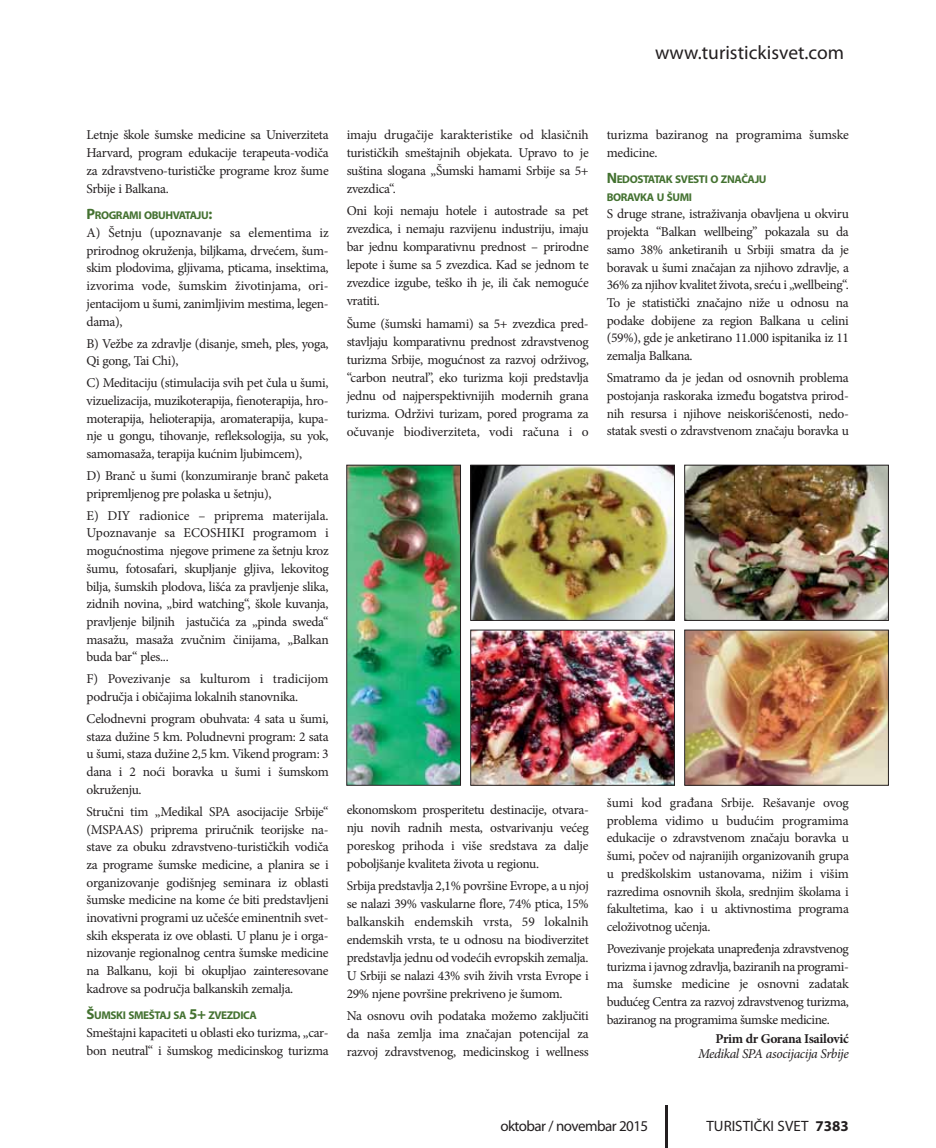
<style>
.page{position:relative;width:936px;height:1148px;background:#fff}
.page>*{position:absolute;margin:0;border:0;box-sizing:border-box;transform-origin:0 0}
.t1{font:19.5px "Myriad Pro";color:#231f20}
.t2{font:15px "Myriad Pro";letter-spacing:-.035em;color:#231f20}
.t3{font:15px "Myriad Pro";color:#231f20}
.t4{font:13.5px/17.7px "Minion Pro";letter-spacing:-.025em;color:#231f20;text-align:justify}
.t5{font:italic 13.5px "Minion Pro";letter-spacing:-.03em;color:#231f20}
.t6{font:700 13.5px "Minion Pro";letter-spacing:-.025em;color:#231f20}
.t7{font:700 11.25px/17.7px "Myriad Pro";letter-spacing:-.035em;color:#447231}
.s1{font-size:15px}
.s2{font-weight:700}
</style>
<div class="page">
<hr style="left:665px;top:1105px;width:2px;height:42px;background:#231f20">
<img style="left:348px;top:467px;width:111px;height:316px">
<div style="left:346px;top:465px;width:115px;height:320px;border:1px solid #231f20"></div>
<img style="left:472px;top:467px;width:201px;height:152px">
<div style="left:470px;top:465px;width:205px;height:156px;border:1px solid #231f20"></div>
<img style="left:686px;top:467px;width:201px;height:152px">
<div style="left:684px;top:465px;width:205px;height:156px;border:1px solid #231f20"></div>
<img style="left:472px;top:631px;width:201px;height:152px">
<div style="left:470px;top:629px;width:205px;height:156px;border:1px solid #231f20"></div>
<img style="left:686px;top:631px;width:201px;height:152px">
<div style="left:684px;top:629px;width:205px;height:156px;border:1px solid #231f20"></div>
<h1 class="t1" style="left:655px;top:45px;width:191px">www.turistickisvet.com</h1>
<p class="t4" style="left:87px;top:127px;width:244px">Letnje škole šumske medicine sa Univerziteta Harvard, program edukacije terapeuta-vodiča za zdravstveno-turističke programe kroz šume Srbije i Balkana.</p>
<p class="t7" style="left:87px;top:207px;width:127px"><span class="s1">P</span>ROGRAMI OBUHVATAJU<span class="s1">:</span></p>
<p class="t4" style="left:87px;top:225px;width:244px">A) Šetnju (upoznavanje sa elementima iz prirodnog okruženja, biljkama, drvećem, šum&shy;skim plodovima, gljivama, pticama, insektima, izvorima vode, šumskim životinjama, ori&shy;jentacijom u šumi, zanimljivim mestima, legen&shy;dama),</p>
<p class="t4" style="left:87px;top:335px;width:244px">B) Vežbe za zdravlje (disanje, smeh, ples, yoga,<br>Qi gong, Tai Chi),</p>
<p class="t4" style="left:87px;top:375px;width:244px">C) Meditaciju (stimulacija svih pet čula u šumi, vizuelizacija, muzikoterapija, fienoterapija, hro&shy;moterapija, helioterapija, aromaterapija, kupa - nje u gongu, tihovanje, refleksologija, su yok, samomasaža, terapija kućnim ljubimcem),</p>
<p class="t4" style="left:87px;top:468px;width:244px">D) Branč u šumi (konzumiranje branč paketa pripremljenog pre polaska u šetnju),</p>
<p class="t4" style="left:87px;top:507px;width:244px">E) DIY radionice – priprema materijala.<br>Upoznavanje sa ECOSHIKI programom i mogućnostima njegove primene za šetnju kroz šumu, fotosafari, skupljanje gljiva, lekovitog bilja, šumskih plodova, lišća za pravljenje slika, zidnih novina, „bird watching“, škole kuvanja, pravljenje biljnih jastučića za „pinda sweda“ masažu, masaža zvučnim činijama, „Balkan buda bar“ ples...</p>
<p class="t4" style="left:87px;top:671px;width:244px">F) Povezivanje sa kulturom i tradicijom područja i običajima lokalnih stanovnika.</p>
<p class="t4" style="left:87px;top:711px;width:244px">Celodnevni program obuhvata: 4 sata u šumi, staza dužine 5 km. Poludnevni program: 2 sata u šumi, staza dužine 2,5 km. Vikend program: 3 dana i 2 noći boravka u šumi i šumskom okruženju.</p>
<p class="t4" style="left:87px;top:803px;width:244px">Stručni tim „Medikal SPA asocijacije Srbije“ (MSPAAS) priprema priručnik teorijske na - stave za obuku zdravstveno-turističkih vodiča za programe šumske medicine, a planira se i organizovanje godišnjeg seminara iz oblasti šumske medicine na kome će biti predstavljeni inovativni programi uz učešće eminentnih svet&shy;skih eksperata iz ove oblasti. U planu je i orga&shy;nizovanje regionalnog centra šumske medicine na Balkanu, koji bi okupljao zainteresovane kadrove sa područja balkanskih zemalja.</p>
<p class="t7" style="left:87px;top:1007px;width:172px"><span class="s1">Š</span>UMSKI SMEŠTAJ SA <span class="s1">5+</span> ZVEZDICA</p>
<p class="t4" style="left:87px;top:1024px;width:244px">Smeštajni kapaciteti u oblasti eko turizma, „car&shy;bon neutral“ i šumskog medicinskog turizma</p>
<p class="t4" style="left:347px;top:127px;width:244px">imaju drugačije karakteristike od klasičnih turističkih smeštajnih objekata. Upravo to je suština slogana „Šumski hamami Srbije sa 5+ zvezdica“.</p>
<p class="t4" style="left:347px;top:203px;width:244px">Oni koji nemaju hotele i autostrade sa pet zvezdica, i nemaju razvijenu industriju, imaju bar jednu komparativnu prednost – prirodne lepote i šume sa 5 zvezdica. Kad se jednom te zvezdice izgube, teško ih je, ili čak nemoguće vratiti.</p>
<p class="t4" style="left:347px;top:315px;width:244px">Šume (šumski hamami) sa 5+ zvezdica pred&shy;stavljaju komparativnu prednost zdravstvenog turizma Srbije, mogućnost za razvoj održivog, “carbon neutral”, eko turizma koji predstavlja jednu od najperspektivnijih modernih grana turizma. Održivi turizam, pored programa za očuvanje biodiverziteta, vodi računa i o</p>
<p class="t4" style="left:347px;top:801px;width:244px">ekonomskom prosperitetu destinacije, otvara - nju novih radnih mesta, ostvarivanju većeg poreskog prihoda i više sredstava za dalje poboljšanje kvaliteta života u regionu.</p>
<p class="t4" style="left:347px;top:878px;width:244px">Srbija predstavlja 2,1% površine Evrope, a u njoj se nalazi 39% vaskularne flore, 74% ptica, 15% balkanskih endemskih vrsta, 59 lokalnih endemskih vrsta, te u odnosu na biodiverzitet predstavlja jednu od vodećih evropskih zemalja.<br>U Srbiji se nalazi 43% svih živih vrsta Evrope i 29% njene površine prekriveno je šumom.</p>
<p class="t4" style="left:347px;top:1008px;width:244px">Na osnovu ovih podataka možemo zaključiti da naša zemlja ima značajan potencijal za razvoj zdravstvenog, medicinskog i wellness</p>
<p class="t4" style="left:607px;top:127px;width:244px">turizma baziranog na programima šumske medicine.</p>
<p class="t7" style="left:607px;top:171px;width:161px"><span class="s1">N</span>EDOSTATAK SVESTI O ZNAČAJU<br>BORAVKA U ŠUMI</p>
<p class="t4" style="left:607px;top:206px;width:244px">S druge strane, istraživanja obavljena u okviru projekta “Balkan wellbeing” pokazala su da samo 38% anketiranih u Srbiji smatra da je boravak u šumi značajan za njihovo zdravlje, a 36% za njihov kvalitet života, sreću i „wellbeing“.<br>To je statistički značajno niže u odnosu na podake dobijene za region Balkana u celini (59%), gde je anketirano 11.000 ispitanika iz 11 zemalja Balkana.</p>
<p class="t4" style="left:607px;top:370px;width:244px">Smatramo da je jedan od osnovnih problema postojanja raskoraka između bogatstva prirod&shy;nih resursa i njihove neiskorišćenosti, nedo - statak svesti o zdravstvenom značaju boravka u</p>
<p class="t4" style="left:607px;top:795px;width:244px">šumi kod građana Srbije. Rešavanje ovog problema vidimo u budućim programima edukacije o zdravstvenom značaju boravka u šumi, počev od najranijih organizovanih grupa u predškolskim ustanovama, nižim i višim razredima osnovnih škola, srednjim školama i fakultetima, kao i u aktivnostima programa celoživotnog učenja.</p>
<p class="t4" style="left:607px;top:940px;width:244px">Povezivanje projekata unapređenja zdrav stvenog turizma i javnog zdravlja, baziranih na programi&shy;ma šumske medicine je osnovni zadatak budućeg Centra za razvoj zdravstvenog turizma, baziranog na programima šumske medicine.</p>
<p class="t6" style="left:715px;top:1033px;width:135px">Prim dr Gorana Isailović</p>
<p class="t5" style="left:698px;top:1048px;width:152px">Medikal SPA asocijacija Srbije</p>
<p class="t2" style="left:500px;top:1120px;width:149px">oktobar / novembar 2015</p>
<p class="t3" style="left:707px;top:1120px;width:144px">TURISTIČKI SVET <span class="s2">7383</span></p>
</div>
